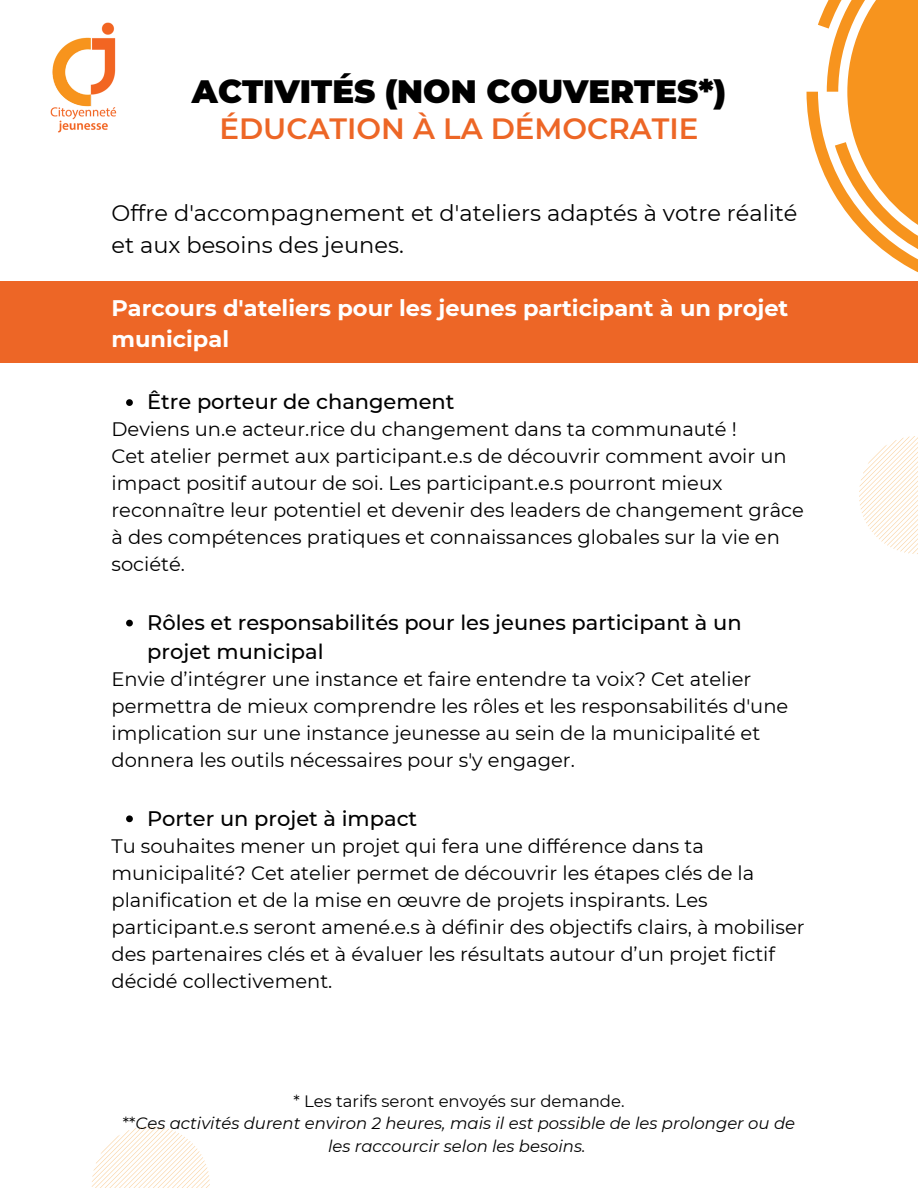
<style>
.page{position:relative;width:918px;height:1188px;background:#fff}
.page>*{position:absolute;margin:0;border:0;box-sizing:border-box;transform-origin:0 0}
.t1{font:900 32.25px "Montserrat";color:#000}
.t2{font:600 29.25px "Montserrat";color:#ed6626}
.t3{font:22.5px/31.5px "Montserrat";color:#000}
.t4{font:700 22.5px/31.5px "Montserrat";color:#fff}
.t5{font:500 21px/29.2px "Montserrat";color:#000}
.t6{font:19.5px/27px "Montserrat";color:#000}
.t7{font:italic 16.5px/22.5px "Montserrat";color:#000;text-align:center}
.s1{font-style:normal}
</style>
<div class="page">
<div style="left:0;top:281px;width:918px;height:82px;background:#ed6626"></div>
<svg style="left:126px;top:399px;width:7px;height:7px"></svg>
<svg style="left:126px;top:620px;width:7px;height:6px"></svg>
<svg style="left:126px;top:815px;width:7px;height:7px"></svg>
<svg style="left:807px;top:0;width:111px;height:273px"></svg>
<img style="left:50px;top:22px;width:67px;height:111px">
<svg style="left:859px;top:436px;width:59px;height:118px"></svg>
<svg style="left:92px;top:1126px;width:118px;height:62px"></svg>
<h1 class="t1" style="left:192px;top:72px;width:536px">ACTIVITÉS (NON COUVERTES*)</h1>
<h2 class="t2" style="left:219px;top:111px;width:481px">ÉDUCATION À LA DÉMOCRATIE</h2>
<p class="t3" style="left:111px;top:198px;width:688px">Offre d'accompagnement et d'ateliers adaptés à votre réalité et aux besoins des jeunes.</p>
<p class="t4" style="left:111px;top:292px;width:678px">Parcours d'ateliers pour les jeunes participant à un projet municipal</p>
<p class="t5" style="left:147px;top:387px;width:309px">Être porteur de changement</p>
<p class="t6" style="left:111px;top:416px;width:694px">Deviens un.e acteur.rice du changement dans ta communauté !<br>Cet atelier permet aux participant.e.s de découvrir comment avoir un impact positif autour de soi. Les participant.e.s pourront mieux reconnaître leur potentiel et devenir des leaders de changement grâce à des compétences pratiques et connaissances globales sur la vie en société.</p>
<p class="t5" style="left:147px;top:608px;width:596px">Rôles et responsabilités pour les jeunes participant à un projet municipal</p>
<p class="t6" style="left:111px;top:666px;width:678px">Envie d’intégrer une instance et faire entendre ta voix? Cet atelier permettra de mieux comprendre les rôles et les responsabilités d'une implication sur une instance jeunesse au sein de la municipalité et donnera les outils nécessaires pour s'y engager.</p>
<p class="t5" style="left:147px;top:803px;width:272px">Porter un projet à impact</p>
<p class="t6" style="left:111px;top:832px;width:695px">Tu souhaites mener un projet qui fera une différence dans ta municipalité? Cet atelier permet de découvrir les étapes clés de la planification et de la mise en œuvre de projets inspirants. Les participant.e.s seront amené.e.s à définir des objectifs clairs, à mobiliser des partenaires clés et à évaluer les résultats autour d’un projet fictif décidé collectivement.</p>
<p class="t7" style="left:123px;top:1090px;width:674px"><span class="s1">* Les tarifs seront envoyés sur demande.<br>**</span>Ces activités durent environ 2 heures, mais il est possible de les prolonger ou de les raccourcir selon les besoins.</p>
</div>
